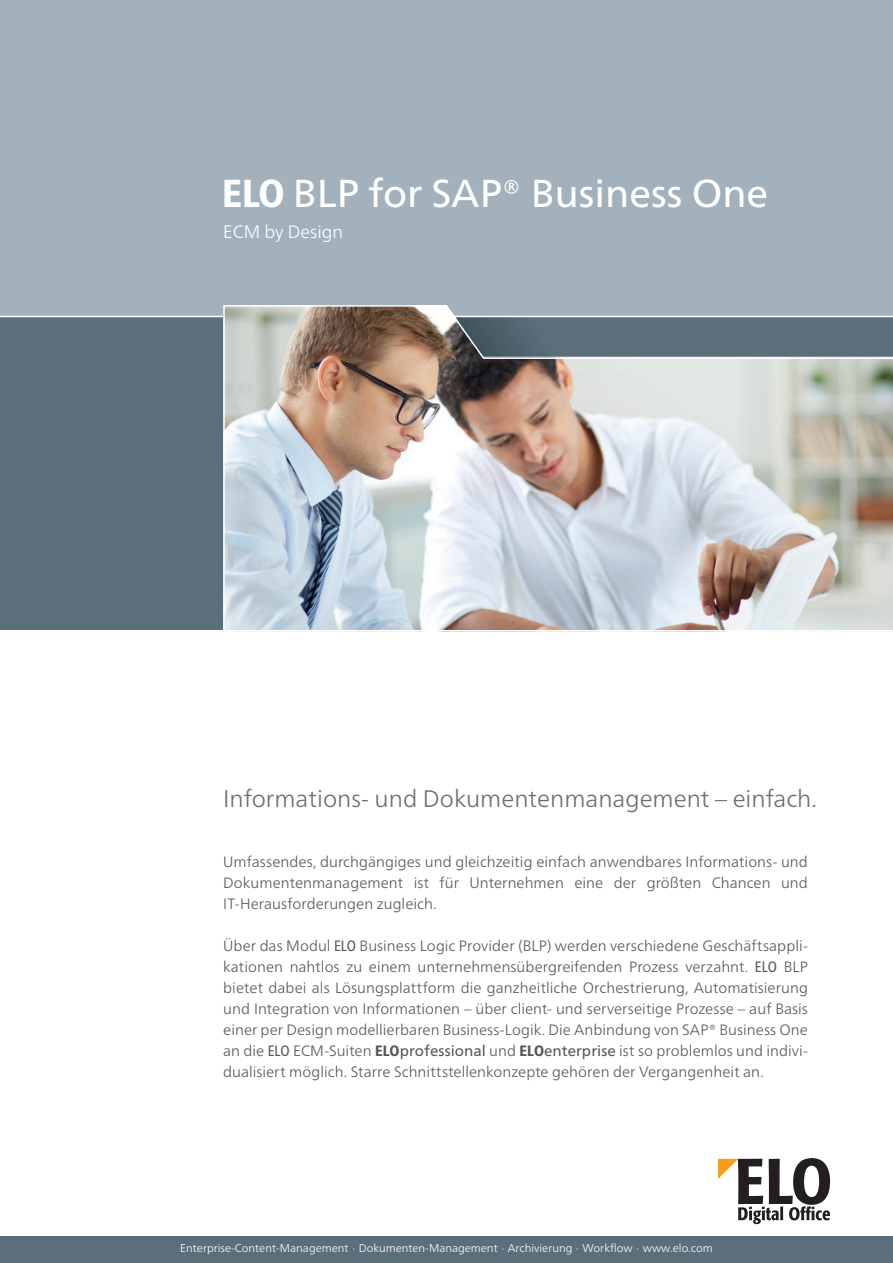
<style>
.page{position:relative;width:893px;height:1263px;background:#fff}
.page>*{position:absolute;margin:0;border:0;box-sizing:border-box;transform-origin:0 0}
.t1{font:39px "Frutiger Neue LTW1 G";color:#fff}
.t2{font:300 24px "Frutiger Neue LTW1 G";color:#6c6d70}
.t3{font:300 18px "Frutiger Neue LTW1 G";color:#fff}
.Fließtext_Content{font:300 15px/21px "Frutiger Neue LTW1 G";letter-spacing:.005em;color:#57585a;text-align:justify}
.t4{font:300 11.25px "Frutiger Neue LTW1 G";color:#fff}
.s1{font-weight:800;font-stretch:condensed}
.s2{font-weight:400;font-stretch:condensed}
.s3{font-weight:400}
</style>
<div class="page">
<div style="left:0;top:0;width:893px;height:316px;background:#a2b1bb"></div>
<div style="left:0;top:317px;width:222px;height:313px;background:#5b6f7b"></div>
<svg style="left:718px;top:1158px;width:112px;height:66px"></svg>
<img style="left:222px;top:305px;width:671px;height:327px">
<div style="left:0;top:1236px;width:893px;height:27px;background:#5b6f7b"></div>
<p class="t1" style="left:222px;top:170px;width:548px"><span class="s1">ELO</span> BLP for SAP® Business One</p>
<p class="t3" style="left:223px;top:221px;width:122px">ECM by Design</p>
<p class="t2" style="left:223px;top:784px;width:595px">Informations- und Dokumentenmanagement – einfach.</p>
<p class="Fließtext_Content" style="left:223px;top:851px;width:586px">Umfassendes, durchgängiges und gleichzeitig einfach anwendbares Informations- und Dokumentenmanagement ist für Unternehmen eine der größten Chancen und IT-Herausforderungen zugleich.</p>
<p class="Fließtext_Content" style="left:223px;top:935px;width:586px">Über das Modul <span class="s2">ELO</span> Business Logic Provider (BLP) werden verschiedene Geschäftsappli&shy;kationen nahtlos zu einem unternehmensübergreifenden Prozess verzahnt. <span class="s2">ELO</span> BLP bietet dabei als Lösungsplattform die ganzheitliche Orchestrierung, Automatisierung und Integration von Informationen – über client- und serverseitige Prozesse – auf Basis einer per Design modellierbaren Business-Logik. Die Anbindung von SAP® Business One an die <span class="s2">ELO</span> ECM-Suiten <span class="s1">ELO</span><span class="s3">professional</span> und <span class="s1">ELO</span><span class="s3">enterprise</span> ist so problemlos und indivi&shy;dualisiert möglich. Starre Schnittstellenkonzepte gehören der Vergangenheit an.</p>
<p class="t4" style="left:180px;top:1241px;width:534px">Enterprise-Content-Management · Dokumenten-Management · Archivierung · Workflow · www.elo.com</p>
</div>
